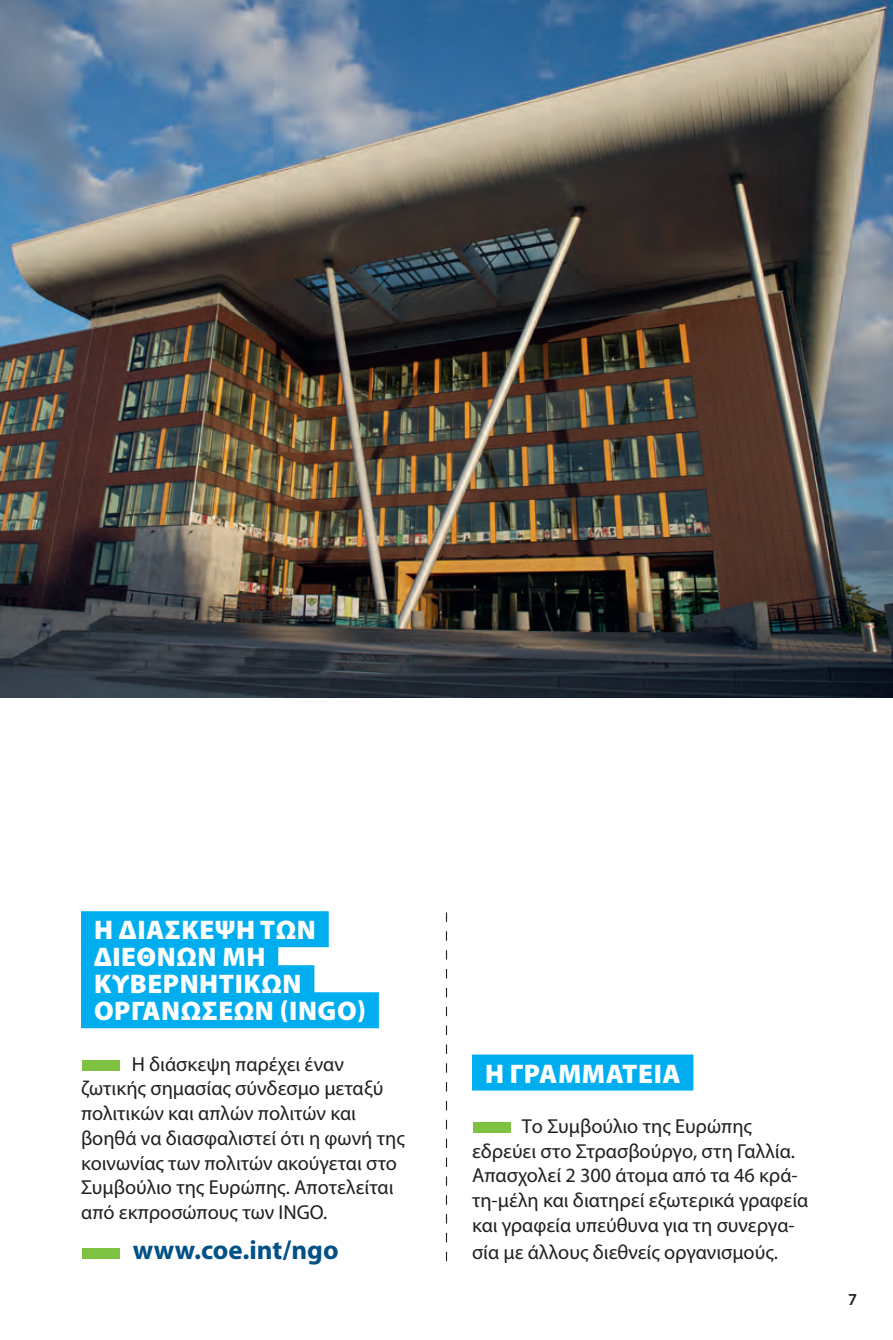
<style>
.page{position:relative;width:893px;height:1340px;background:#fff}
.page>*{position:absolute;margin:0;border:0;box-sizing:border-box;transform-origin:0 0}
.t1{font:900 27px/27px "Myriad Pro";letter-spacing:.02em;color:#fff}
.t2{font:700 27px "Myriad Pro";color:#015086}
.t3{font:20.25px/24.8px "Myriad Pro";color:#231f20}
.t4{font:600 16.88px "Myriad Pro";color:#231f20}
.s1{color:#7fc241}
</style>
<div class="page">
<img style="left:0;top:0;width:893px;height:697px">
<div style="left:81px;top:911px;width:248px;height:36px;background:#00aeef"></div>
<div style="left:81px;top:938px;width:197px;height:36px;background:#00aeef"></div>
<div style="left:81px;top:965px;width:233px;height:36px;background:#00aeef"></div>
<div style="left:81px;top:992px;width:298px;height:36px;background:#00aeef"></div>
<div style="left:472px;top:1054px;width:221px;height:36px;background:#00aeef"></div>
<svg style="left:446px;top:912px;width:1px;height:349px"></svg>
<h1 class="t1" style="left:94px;top:915px;width:274px">Η ΔΙΑΣΚΕΨΗ ΤΩΝ<br>ΔΙΕΘΝΩΝ ΜΗ<br>ΚΥΒΕΡΝΗΤΙΚΩΝ<br>ΟΡΓΑΝΩΣΕΩΝ (INGO)</h1>
<p class="t3" style="left:81px;top:1051px;width:325px"><span class="s1">■</span> Η διάσκεψη παρέχει έναν ζωτικής σημασίας σύνδεσμο μεταξύ πολιτικών και απλών πολιτών και βοηθά να διασφαλιστεί ότι η φωνή της κοινωνίας των πολιτών ακούγεται στο<br>Συμβούλιο της Ευρώπης. Αποτελείται από εκπροσώπους των INGO.</p>
<h1 class="t2" style="left:81px;top:1232px;width:259px"><span class="s1">■</span> www.coe.int/ngo</h1>
<h1 class="t1" style="left:485px;top:1058px;width:197px">Η ΓΡΑΜΜΑΤΕΙΑ</h1>
<p class="t3" style="left:472px;top:1113px;width:338px"><span class="s1">■</span> Το Συμβούλιο της Ευρώπης εδρεύει στο Στρασβούργο, στη Γαλλία.<br>Απασχολεί 2 300 άτομα από τα 46 κρά&shy;τη-μέλη και διατηρεί εξωτερικά γραφεία και γραφεία υπεύθυνα για τη συνεργα-</p>
<p class="t3" style="left:472px;top:1239px;width:308px">σία με άλλους διεθνείς οργανισμούς.</p>
<p class="t4" style="left:848px;top:1288px;width:11px">7</p>
</div>
